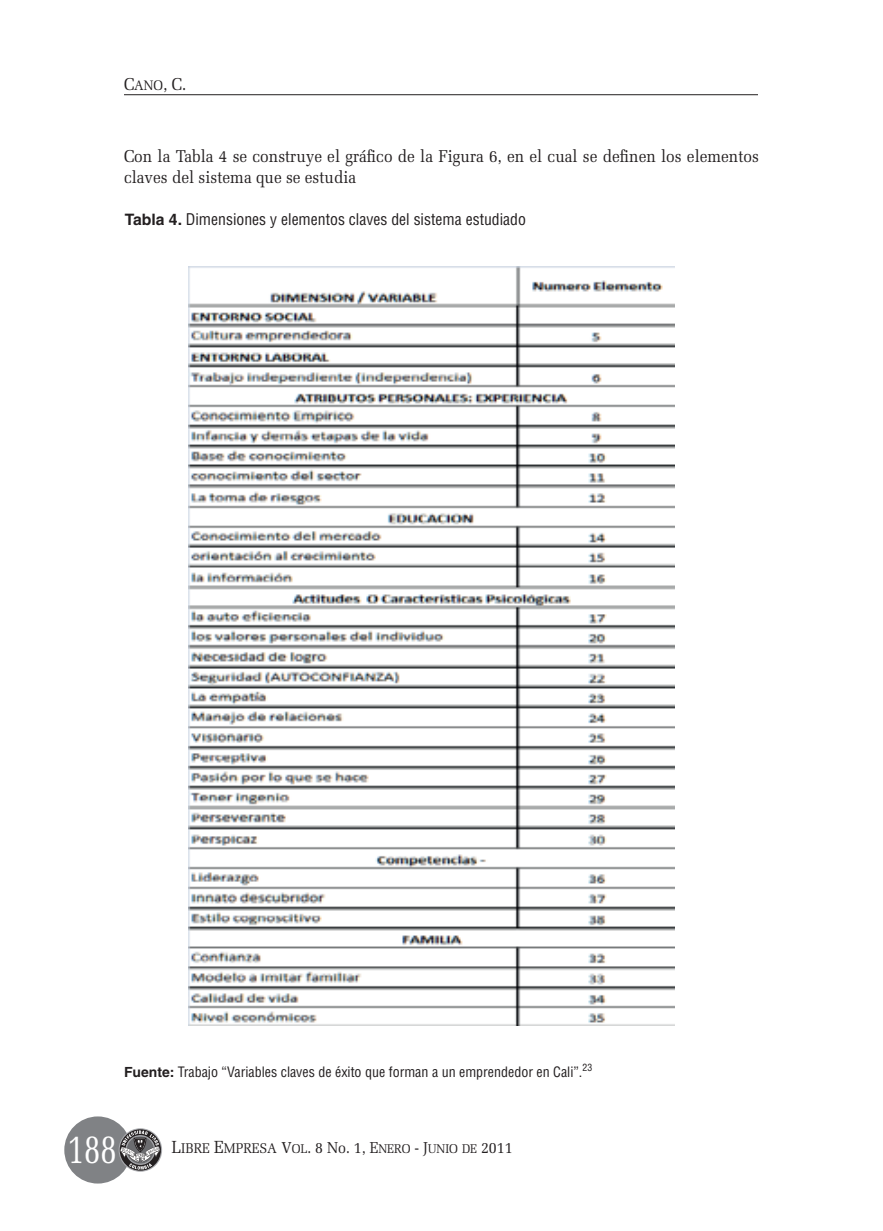
<style>
.page{position:relative;width:883px;height:1231px;background:#fff}
.page>*{position:absolute;margin:0;border:0;box-sizing:border-box;transform-origin:0 0}
.t1{font:42px "Melior";color:#fff;scale:.7 1}
.t2{font:17.15px/20.7px "Melior";color:#231f20;scale:.9 1}
.t3{font:17.15px "Melior SC800";color:#231f20;scale:.9 1}
.t4{font:condensed 15.75px "Helvetica";color:#231f20}
.t5{font:15.75px "Melior SC800";color:#231f20;scale:.9 1}
.t6{font:condensed 14px "Helvetica";color:#231f20}
.s1{font-size:13.65px}
.s2{font-weight:700;font-stretch:normal}
.s3{font-size:17.5px}
.s4{font-size:14px}
.s5{font-size:12.6px}
.s6{font-family:"Melior"}
</style>
<div class="page">
<hr style="left:124px;top:94px;width:634px;height:1px;background:#231f20">
<div style="left:64px;top:1116px;width:67px;height:67px;background:#808285;border-radius:50%"></div>
<svg style="left:119px;top:1128px;width:43px;height:43px"></svg>
<img style="left:189px;top:267px;width:485px;height:757px">
<p class="t3" style="left:124px;top:73px;width:71px">C<span class="s1">ANO</span>, C.</p>
<p class="t2" style="left:124px;top:146px;width:707px">Con la Tabla 4 se construye el gráfico de la Figura 6, en el cual se definen los elementos claves del sistema que se estudia</p>
<p class="t4" style="left:125px;top:209px;width:403px"><span class="s2">Tabla 4.</span> Dimensiones y elementos claves del sistema estudiado</p>
<p class="t6" style="left:124px;top:1063px;width:470px"><span class="s2">Fuente:</span> Trabajo “Variables claves de éxito que forman a un emprendedor en Cali”.<sup>23</sup></p>
<h1 class="t1" style="left:68px;top:1123px;width:72px">188</h1>
<p class="t5" style="left:172px;top:1138px;width:380px"><span class="s3">L</span><span class="s4">IBRE</span> <span class="s3">E</span><span class="s4">MPRESA</span> V<span class="s5">OL</span>. 8 N<span class="s6">o</span>. 1, E<span class="s5">NERO</span> - J<span class="s5">UNIO DE</span> 2011</p>
</div>
